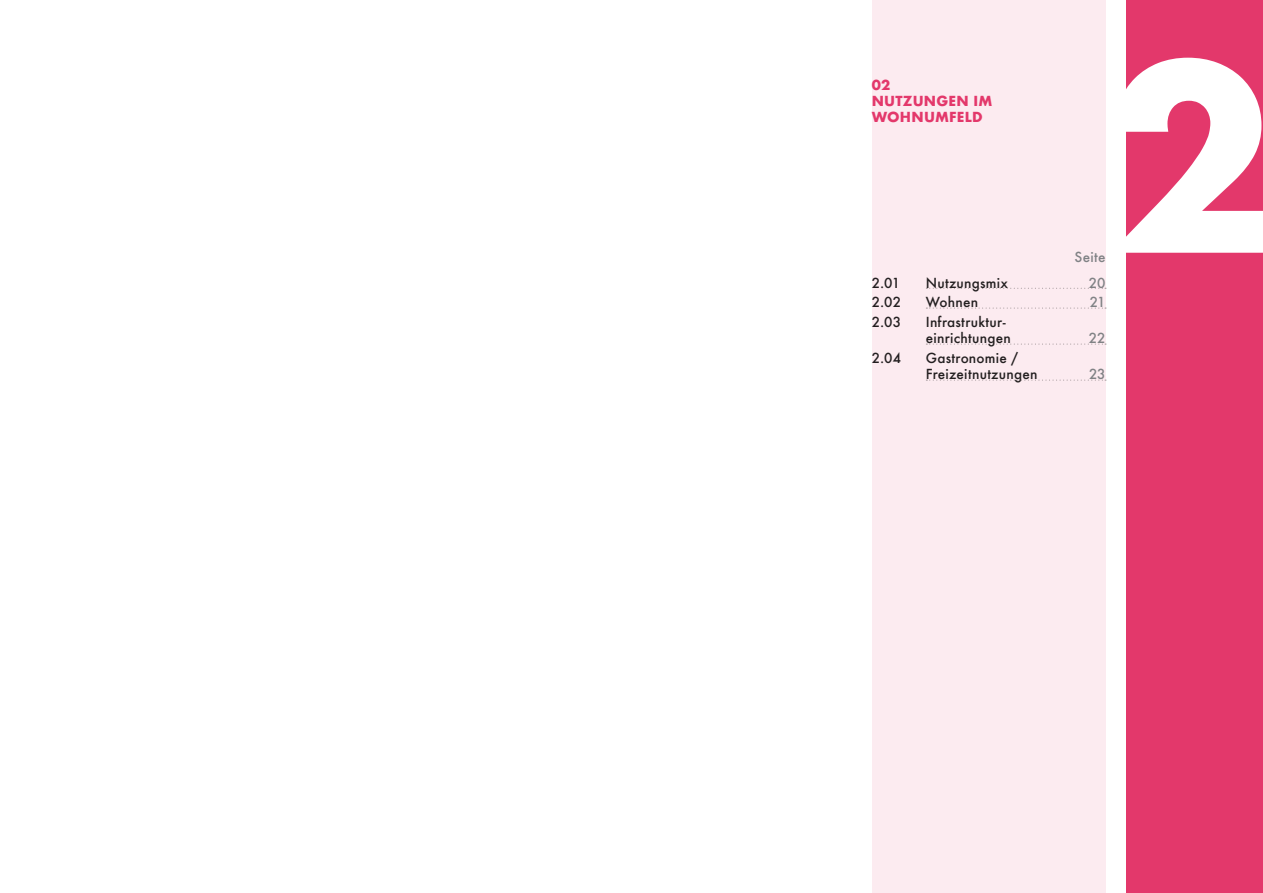
<style>
.page{position:relative;width:1263px;height:893px;background:#fff}
.page>*{position:absolute;margin:0;border:0;box-sizing:border-box;transform-origin:0 0}
.t1{font:700 252px "Futura";color:#fff}
.t2{font:500 13.5px "Futura";letter-spacing:.02em;color:#231f20}
.t3{font:700 13.5px "Futura";letter-spacing:.015em;color:#e3386b}
.t4{font:500 13.5px "Futura";letter-spacing:.015em;color:#808285}
</style>
<div class="page">
<div style="left:1127px;top:0;width:136px;height:893px;background:#e3386b"></div>
<div style="left:872px;top:0;width:234px;height:893px;background:#fcebf0"></div>
<svg style="left:926px;top:288px;width:180px;height:1px"></svg>
<svg style="left:926px;top:308px;width:180px;height:1px"></svg>
<svg style="left:926px;top:344px;width:180px;height:1px"></svg>
<svg style="left:926px;top:380px;width:180px;height:1px"></svg>
<p class="t3" style="left:872px;top:75px;width:20px">02</p>
<p class="t3" style="left:872px;top:91px;width:122px">NUTZUNGEN IM</p>
<p class="t3" style="left:872px;top:107px;width:113px">WOHNUMFELD</p>
<p class="t2" style="left:872px;top:273px;width:30px">2.01</p>
<p class="t2" style="left:926px;top:273px;width:84px">Nutzungsmix</p>
<p class="t2" style="left:872px;top:293px;width:31px">2.02</p>
<p class="t2" style="left:926px;top:293px;width:54px">Wohnen</p>
<p class="t2" style="left:872px;top:313px;width:31px">2.03</p>
<p class="t2" style="left:926px;top:313px;width:81px">Infrastruktur-</p>
<p class="t2" style="left:926px;top:329px;width:87px">einrichtungen</p>
<p class="t2" style="left:872px;top:349px;width:31px">2.04</p>
<p class="t2" style="left:926px;top:349px;width:94px">Gastronomie /</p>
<p class="t2" style="left:926px;top:365px;width:113px">Freizeitnutzungen</p>
<p class="t1" style="left:1103px;top:-24px;width:173px">2</p>
<p class="t4" style="left:1074px;top:248px;width:33px">Seite</p>
<p class="t4" style="left:1089px;top:273px;width:18px">20</p>
<p class="t4" style="left:1090px;top:293px;width:17px">21</p>
<p class="t4" style="left:1089px;top:329px;width:18px">22</p>
<p class="t4" style="left:1089px;top:365px;width:18px">23</p>
</div>
